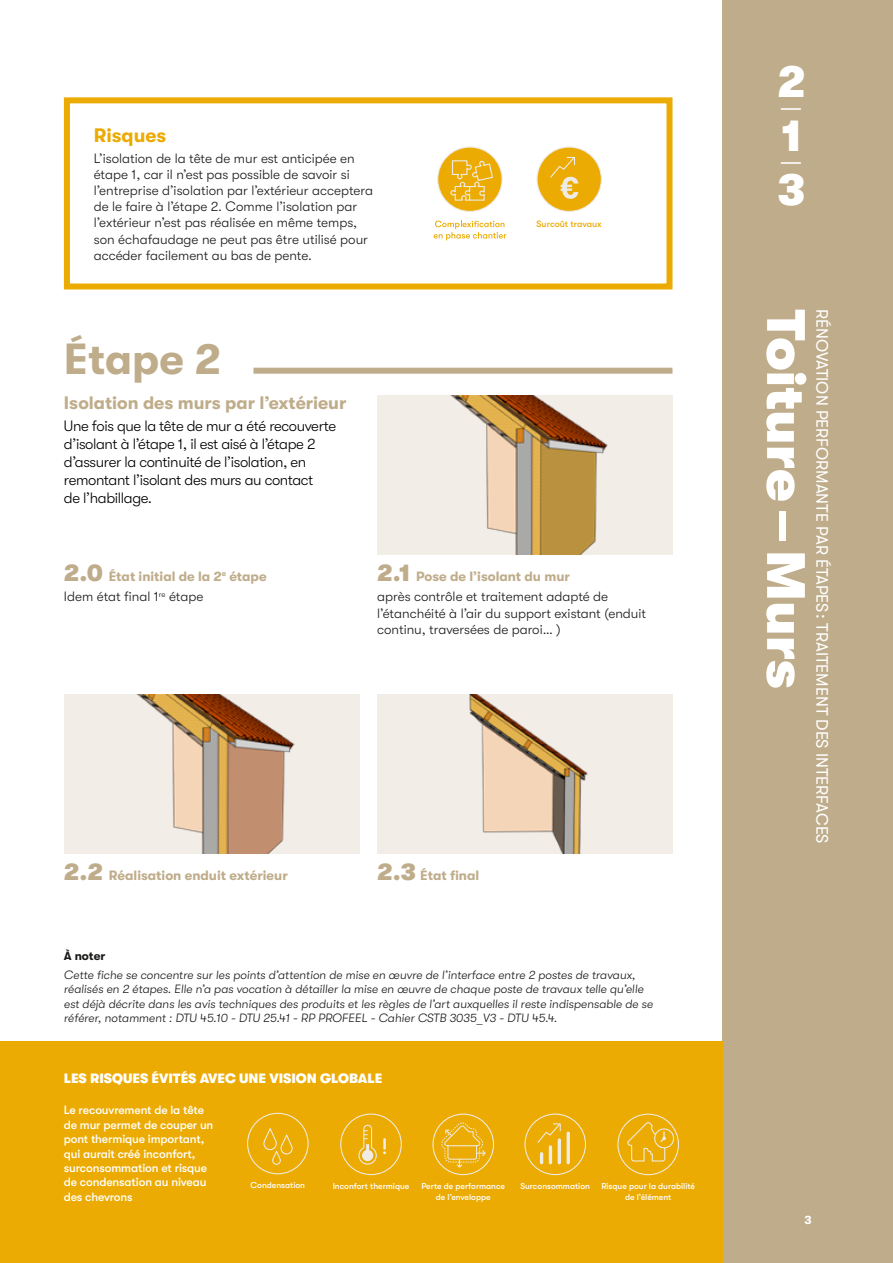
<style>
.page{position:relative;width:893px;height:1263px;background:#fff}
.page>*{position:absolute;margin:0;border:0;box-sizing:border-box;transform-origin:0 0}
.t1{font:900 54px "GT Walsheim";color:#fff}
.t2{font:700 43.5px "GT Walsheim";color:#bfac8a}
.t3{font:900 43.5px "GT Walsheim";color:#fff}
.t4{font:100 43.5px "GT Walsheim";color:#fff}
.t5{font:700 19.5px "GT Walsheim";color:#ecab03}
.t6{font:700 18px "GT Walsheim";color:#bfac8a}
.t7{font:16.5px "GT Walsheim";color:#fff}
.t8{font:300 15px/18px "GT Walsheim";letter-spacing:-.025em;color:#000}
.t9{font:300 13.5px/16.2px "GT Walsheim";color:#1b1b1a}
.t10{font:700 13.5px/20.4px "GT Walsheim";color:#bfac8a}
.t11{font:900 13.5px "GT Walsheim";color:#fff}
.t12{font:italic 300 12px/14.4px "GT Walsheim";color:#1b1b1a}
.t13{font:500 12px/14.4px "GT Walsheim";letter-spacing:-.01em;color:#fff}
.t14{font:700 12px "GT Walsheim";color:#1b1b1a}
.t15{font:700 12px "GT Walsheim";color:#fff}
.t16{font:500 9.15px "GT Walsheim";color:#ecab03}
.t17{font:500 8.55px/10.6px "GT Walsheim";color:#fff;text-align:center}
.s1{font-weight:900;font-size:24px}
.s2{font-weight:300;color:#1b1b1a}
.s3{font-weight:900;font-size:24px;color:#bfac8a}
.s4{font-weight:700;color:#bfac8a}
</style>
<div class="page">
<div style="left:723px;top:0;width:170px;height:1263px;background:#bfac8a"></div>
<img style="left:64px;top:694px;width:295px;height:159px">
<img style="left:377px;top:694px;width:295px;height:159px">
<img style="left:377px;top:395px;width:295px;height:159px">
<div style="left:253px;top:368px;width:419px;height:6px;background:#bfac8a"></div>
<div style="left:64px;top:97px;width:608px;height:192px;border:6px solid #ecab03"></div>
<div style="left:537px;top:147px;width:64px;height:64px;background:#ecab03;border-radius:50%"></div>
<div style="left:536px;top:146px;width:66px;height:66px;border:1px solid #eeebe4;border-radius:50%"></div>
<svg style="left:550px;top:156px;width:28px;height:43px"></svg>
<svg style="left:434px;top:221px;width:72px;height:19px"></svg>
<div style="left:438px;top:147px;width:64px;height:64px;background:#ecab03;border-radius:50%"></div>
<div style="left:437px;top:146px;width:66px;height:66px;border:1px solid #eeebe4;border-radius:50%"></div>
<svg style="left:450px;top:160px;width:44px;height:41px"></svg>
<div style="left:0;top:1042px;width:723px;height:221px;background:#ecab03"></div>
<div style="left:617px;top:1114px;width:62px;height:61px;border:1px solid #f0ece5;border-radius:50%"></div>
<div style="left:654px;top:1128px;width:20px;height:20px;border:1px solid #f0ece5;border-radius:50%"></div>
<svg style="left:626px;top:1121px;width:40px;height:41px"></svg>
<div style="left:340px;top:1113px;width:62px;height:62px;border:1px solid #f0ece5;border-radius:50%"></div>
<svg style="left:383px;top:1138px;width:3px;height:16px"></svg>
<svg style="left:358px;top:1124px;width:19px;height:41px"></svg>
<div style="left:247px;top:1113px;width:62px;height:61px;border:1px solid #f0ece5;border-radius:50%"></div>
<svg style="left:263px;top:1128px;width:30px;height:37px"></svg>
<div style="left:432px;top:1113px;width:62px;height:62px;border:1px solid #f0ece5;border-radius:50%"></div>
<svg style="left:441px;top:1122px;width:46px;height:47px"></svg>
<div style="left:524px;top:1113px;width:62px;height:62px;border:1px solid #f0ece5;border-radius:50%"></div>
<svg style="left:540px;top:1154px;width:3px;height:9px"></svg>
<hr style="left:549px;top:1147px;width:3px;height:16px;background:#f0ece5">
<hr style="left:558px;top:1140px;width:3px;height:23px;background:#f0ece5">
<hr style="left:567px;top:1133px;width:3px;height:30px;background:#f0ece5">
<svg style="left:537px;top:1123px;width:24px;height:21px"></svg>
<h3 class="t5" style="left:94px;top:124px;width:74px">Risques</h3>
<p class="t9" style="left:94px;top:150px;width:281px">L’isolation de la tête de mur est anticipée en étape 1, car il n’est pas possible de savoir si l’entreprise d’isolation par l’extérieur acceptera de le faire à l’étape 2. Comme l’isolation par l’extérieur n’est pas réalisée en même temps, son échafaudage ne peut pas être utilisé pour accéder facilement au bas de pente.</p>
<h2 class="t2" style="left:64px;top:334px;width:159px">Étape 2</h2>
<h3 class="t6" style="left:64px;top:392px;width:284px">Isolation des murs par l’extérieur</h3>
<p class="t8" style="left:64px;top:417px;width:274px">Une fois que la tête de mur a été recouverte d’isolant à l’étape 1, il est aisé à l’étape 2 d’assurer la continuité de l’isolation, en remontant l’isolant des murs au contact<br>de l’habillage.</p>
<p class="t16" style="left:537px;top:219px;width:67px">Surcoût travaux</p>
<p class="t10" style="left:64px;top:566px;width:204px"><span class="s1">2.0</span> État initial de la 2<sup>e</sup> étape<br><span class="s2">Idem état final 1</span><sup>re</sup> <span class="s2">étape</span></p>
<p class="t9" style="left:377px;top:566px;width:233px;line-height:20.4px"><span class="s3">2.1</span> <span class="s4">Pose de l’isolant du mur<br></span>après contrôle et traitement adapté de</p>
<p class="t9" style="left:377px;top:605px;width:271px">l’étanchéité à l’air du support existant (enduit continu, traversées de paroi… )</p>
<p class="t10" style="left:64px;top:865px;width:225px"><span class="s1">2.2</span> Réalisation enduit extérieur</p>
<p class="t10" style="left:377px;top:865px;width:104px"><span class="s1">2.3</span> État final</p>
<p class="t14" style="left:64px;top:949px;width:43px">À noter</p>
<p class="t12" style="left:64px;top:968px;width:591px">Cette fiche se concentre sur les points d’attention de mise en œuvre de l’interface entre 2 postes de travaux, réalisés en 2 étapes. Elle n’a pas vocation à détailler la mise en œuvre de chaque poste de travaux telle qu’elle est déjà décrite dans les avis techniques des produits et les règles de l’art auxquelles il reste indispensable de se référer, notamment : DTU 45.10 - DTU 25.41 - RP PROFEEL - Cahier CSTB 3035_V3 - DTU 45.4.</p>
<p class="t11" style="left:64px;top:1071px;width:320px">LES RISQUES ÉVITÉS AVEC UNE VISION GLOBALE</p>
<p class="t13" style="left:64px;top:1103px;width:151px">Le recouvrement de la tête de mur permet de couper un pont thermique important, qui aurait créé inconfort, surconsommation et risque de condensation au niveau des chevrons</p>
<p class="t17" style="left:251px;top:1180px;width:56px">Condensation</p>
<p class="t17" style="left:333px;top:1181px;width:78px">Inconfort thermique</p>
<p class="t17" style="left:421px;top:1181px;width:85px">Perte de performance de l’enveloppe</p>
<p class="t17" style="left:520px;top:1181px;width:71px">Surconsommation</p>
<p class="t17" style="left:601px;top:1181px;width:95px">Risque pour la durabilité de l’élément</p>
<h2 class="t3" style="left:778px;top:58px;width:30px">2</h2>
<h2 class="t4" style="left:780px;top:85px;width:25px">–</h2>
<h2 class="t3" style="left:782px;top:112px;width:22px">1</h2>
<h2 class="t4" style="left:780px;top:139px;width:25px">–</h2>
<h2 class="t3" style="left:778px;top:166px;width:29px">3</h2>
<h1 class="t1" style="left:816px;top:309px;width:381px;rotate:90deg">Toiture – Murs</h1>
<p class="t7" style="left:831px;top:309px;width:535px;rotate:90deg">RÉNOVATION PERFORMANTE PAR ÉTAPES : TRAITEMENT DES INTERFACES</p>
<p class="t15" style="left:804px;top:1213px;width:9px">3</p>
</div>
